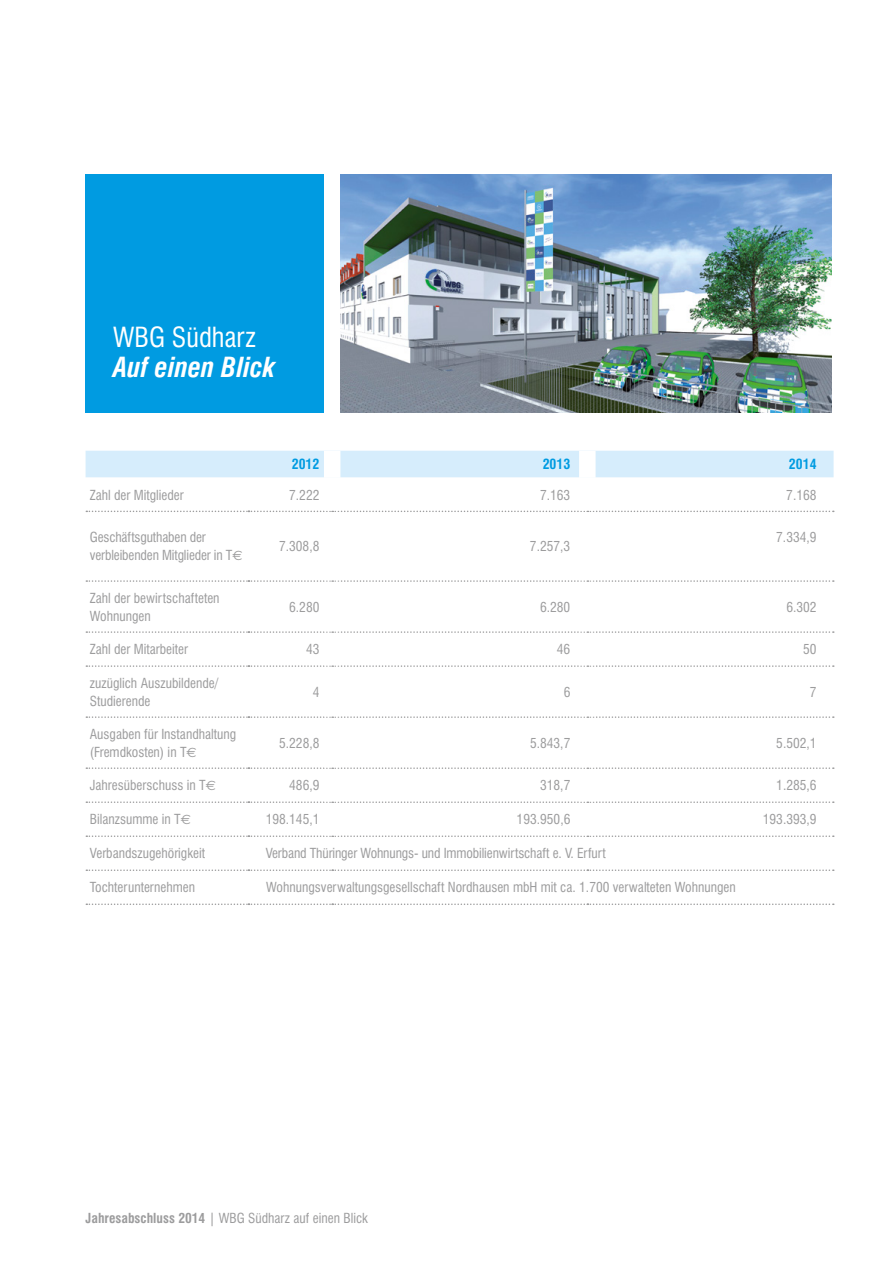
<style>
.page{position:relative;width:893px;height:1263px;background:#fff}
.page>*{position:absolute;margin:0;border:0;box-sizing:border-box;transform-origin:0 0}
.t1{font:italic 700 condensed 27px/30px "Swiss 721 BT";color:#fff}
.t2{font:700 condensed 13.8px "Swiss 721 BT";color:#009be1}
.t3{font:condensed 13.5px/18px "Swiss 721 BT";color:#9c9c9d}
.s1{font-weight:400;font-style:normal}
.s2{font-family:"Euro Sans";font-stretch:normal}
.s3{font-weight:700}
</style>
<div class="page">
<div style="left:86px;top:174px;width:238px;height:238px;background:#009be1"></div>
<div style="left:86px;top:451px;width:748px;height:26px;background:#d6edfc"></div>
<svg style="left:86px;top:511px;width:748px;height:1px"></svg>
<svg style="left:86px;top:580px;width:748px;height:2px"></svg>
<svg style="left:86px;top:631px;width:748px;height:2px"></svg>
<svg style="left:86px;top:665px;width:748px;height:2px"></svg>
<svg style="left:86px;top:716px;width:748px;height:2px"></svg>
<svg style="left:86px;top:767px;width:748px;height:2px"></svg>
<svg style="left:86px;top:801px;width:748px;height:2px"></svg>
<svg style="left:86px;top:835px;width:748px;height:2px"></svg>
<svg style="left:86px;top:869px;width:748px;height:2px"></svg>
<svg style="left:86px;top:903px;width:748px;height:2px"></svg>
<div style="left:324px;top:451px;width:16px;height:26px;background:#fff"></div>
<div style="left:579px;top:451px;width:17px;height:26px;background:#fff"></div>
<img style="left:340px;top:174px;width:492px;height:238px">
<p class="t1" style="left:113px;top:322px;width:164px"><span class="s1">WBG Südharz<br></span>Auf einen Blick</p>
<p class="t2" style="left:292px;top:455px;width:29px">2012</p>
<p class="t2" style="left:543px;top:455px;width:29px">2013</p>
<p class="t2" style="left:789px;top:455px;width:29px">2014</p>
<p class="t3" style="left:90px;top:486px;width:95px">Zahl der Mitglieder</p>
<p class="t3" style="left:289px;top:486px;width:32px">7.222</p>
<p class="t3" style="left:540px;top:486px;width:32px">7.163</p>
<p class="t3" style="left:786px;top:486px;width:32px">7.168</p>
<p class="t3" style="left:90px;top:528px;width:154px">Geschäftsguthaben der verbleibenden Mitglieder in T<span class="s2">€</span></p>
<p class="t3" style="left:279px;top:537px;width:42px">7.308,8</p>
<p class="t3" style="left:530px;top:537px;width:42px">7.257,3</p>
<p class="t3" style="left:776px;top:528px;width:42px">7.334,9</p>
<p class="t3" style="left:90px;top:589px;width:131px">Zahl der bewirtschafteten<br>Wohnungen</p>
<p class="t3" style="left:289px;top:598px;width:32px">6.280</p>
<p class="t3" style="left:540px;top:598px;width:32px">6.280</p>
<p class="t3" style="left:786px;top:598px;width:32px">6.302</p>
<p class="t3" style="left:90px;top:640px;width:100px">Zahl der Mitarbeiter</p>
<p class="t3" style="left:306px;top:640px;width:15px">43</p>
<p class="t3" style="left:557px;top:640px;width:15px">46</p>
<p class="t3" style="left:803px;top:640px;width:15px">50</p>
<p class="t3" style="left:90px;top:674px;width:130px">zuzüglich Auszubildende/<br>Studierende</p>
<p class="t3" style="left:313px;top:683px;width:8px">4</p>
<p class="t3" style="left:564px;top:683px;width:8px">6</p>
<p class="t3" style="left:810px;top:683px;width:8px">7</p>
<p class="t3" style="left:90px;top:725px;width:148px">Ausgaben für Instandhaltung (Fremdkosten) in T<span class="s2">€</span></p>
<p class="t3" style="left:279px;top:734px;width:42px">5.228,8</p>
<p class="t3" style="left:530px;top:734px;width:42px">5.843,7</p>
<p class="t3" style="left:776px;top:734px;width:42px">5.502,1</p>
<p class="t3" style="left:90px;top:776px;width:127px">Jahresüberschuss in T<span class="s2">€</span></p>
<p class="t3" style="left:289px;top:776px;width:32px">486,9</p>
<p class="t3" style="left:540px;top:776px;width:32px">318,7</p>
<p class="t3" style="left:776px;top:776px;width:42px">1.285,6</p>
<p class="t3" style="left:90px;top:810px;width:103px">Bilanzsumme in T<span class="s2">€</span></p>
<p class="t3" style="left:266px;top:810px;width:55px">198.145,1</p>
<p class="t3" style="left:517px;top:810px;width:55px">193.950,6</p>
<p class="t3" style="left:763px;top:810px;width:55px">193.393,9</p>
<p class="t3" style="left:90px;top:844px;width:117px">Verbandszugehörigkeit</p>
<p class="t3" style="left:266px;top:844px;width:342px">Verband Thüringer Wohnungs- und Immobilienwirtschaft e. V. Erfurt</p>
<p class="t3" style="left:90px;top:878px;width:107px">Tochterunternehmen</p>
<p class="t3" style="left:266px;top:878px;width:471px">Wohnungsverwaltungsgesellschaft Nordhausen mbH mit ca. 1.700 verwalteten Wohnungen</p>
<p class="t3" style="left:86px;top:1209px;width:284px"><span class="s3">Jahresabschluss 2014</span> | WBG Südharz auf einen Blick</p>
</div>
